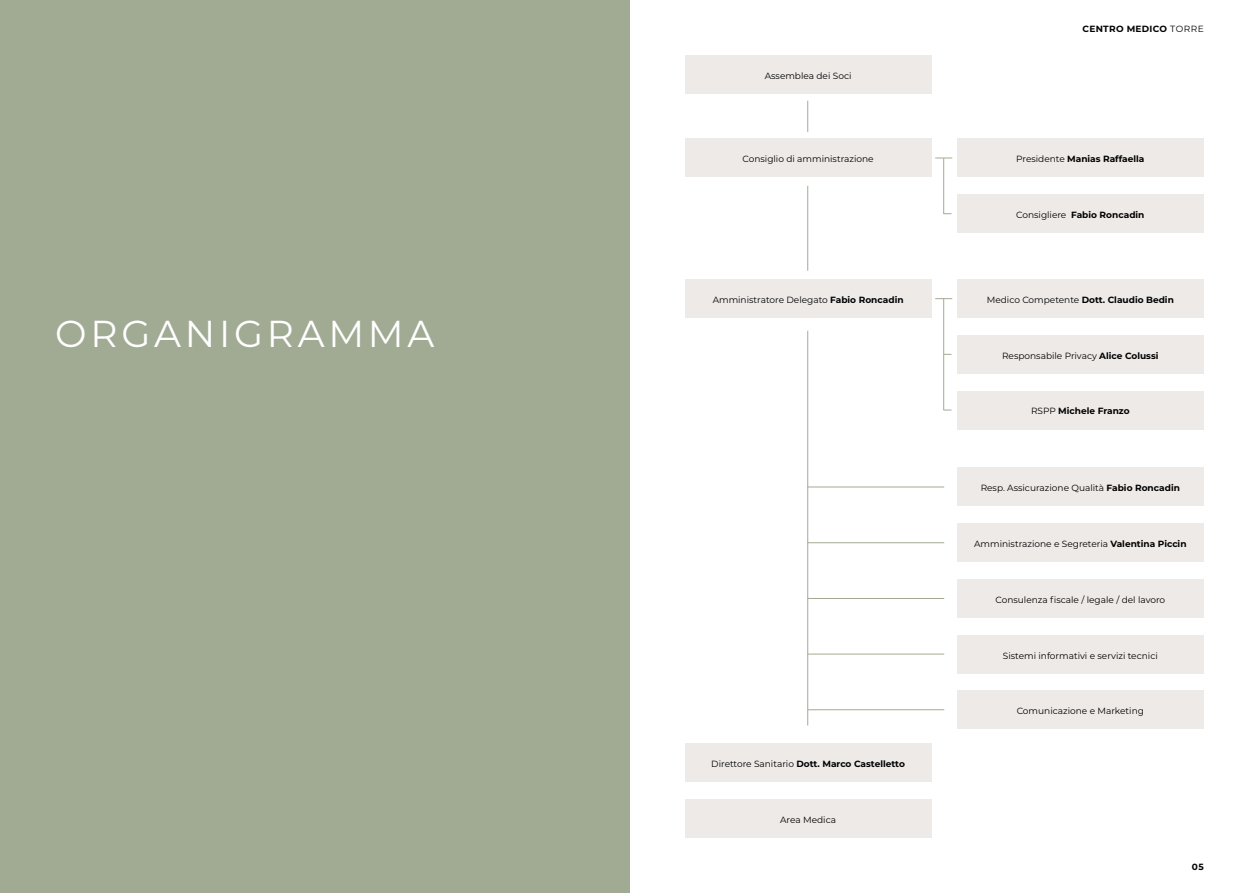
<style>
.page{position:relative;width:1259px;height:893px;background:#fff}
.page>*{position:absolute;margin:0;border:0;box-sizing:border-box;transform-origin:0 0}
.t1{font:37.5px "Montserrat";letter-spacing:.1em;color:#fff}
.t2{font:9px "Montserrat";color:#000}
.t3{font:700 9px "Montserrat";color:#000}
.t4{font:700 9px "Montserrat";letter-spacing:.03em;color:#000}
.s1{font-weight:400}
.s2{font-weight:700}
</style>
<div class="page">
<div style="left:685px;top:55px;width:246px;height:39px;background:#edeae8"></div>
<div style="left:685px;top:799px;width:246px;height:39px;background:#edeae8"></div>
<div style="left:957px;top:523px;width:246px;height:39px;background:#edeae8"></div>
<div style="left:957px;top:579px;width:246px;height:39px;background:#edeae8"></div>
<div style="left:957px;top:635px;width:246px;height:39px;background:#edeae8"></div>
<div style="left:957px;top:691px;width:246px;height:38px;background:#edeae8"></div>
<div style="left:685px;top:279px;width:246px;height:39px;background:#edeae8"></div>
<div style="left:957px;top:468px;width:246px;height:38px;background:#edeae8"></div>
<div style="left:957px;top:279px;width:246px;height:39px;background:#edeae8"></div>
<div style="left:957px;top:335px;width:246px;height:39px;background:#edeae8"></div>
<div style="left:957px;top:391px;width:246px;height:38px;background:#edeae8"></div>
<div style="left:685px;top:139px;width:246px;height:38px;background:#edeae8"></div>
<div style="left:957px;top:139px;width:246px;height:38px;background:#edeae8"></div>
<div style="left:957px;top:194px;width:246px;height:39px;background:#edeae8"></div>
<hr style="left:807px;top:101px;width:1px;height:31px;background:#a2ab94">
<hr style="left:807px;top:186px;width:1px;height:85px;background:#a2ab94">
<hr style="left:807px;top:331px;width:1px;height:394px;background:#a2ab94">
<div style="left:685px;top:743px;width:246px;height:39px;background:#edeae8"></div>
<hr style="left:807px;top:542px;width:137px;height:1px;background:#a2ab94">
<hr style="left:807px;top:487px;width:137px;height:1px;background:#a2ab94">
<hr style="left:807px;top:598px;width:137px;height:1px;background:#a2ab94">
<hr style="left:807px;top:654px;width:137px;height:1px;background:#a2ab94">
<hr style="left:807px;top:709px;width:137px;height:1px;background:#a2ab94">
<hr style="left:943px;top:158px;width:1px;height:56px;background:#a2ab94">
<svg style="left:935px;top:158px;width:17px;height:1px"></svg>
<hr style="left:943px;top:299px;width:1px;height:111px;background:#a2ab94">
<svg style="left:935px;top:298px;width:17px;height:1px"></svg>
<div style="left:0;top:0;width:629px;height:893px;background:#a1ab94"></div>
<h1 class="t1" style="left:55px;top:308px;width:381px">ORGANIGRAMMA</h1>
<p class="t2" style="left:765px;top:70px;width:88px">Assemblea dei Soci</p>
<p class="t4" style="left:1082px;top:22px;width:123px">CENTRO MEDICO <span class="s1">TORRE</span></p>
<p class="t2" style="left:742px;top:153px;width:133px">Consiglio di amministrazione</p>
<p class="t3" style="left:1016px;top:153px;width:130px"><span class="s1">Presidente</span> Manias Raffaella</p>
<p class="t2" style="left:712px;top:294px;width:192px">Amministratore Delegato <span class="s2">Fabio Roncadin</span></p>
<p class="t3" style="left:711px;top:757px;width:195px"><span class="s1">Direttore Sanitario</span> Dott. Marco Castelletto</p>
<p class="t2" style="left:780px;top:813px;width:57px">Area Medica</p>
<p class="t3" style="left:1016px;top:208px;width:130px"><span class="s1">Consigliere</span> Fabio Roncadin</p>
<p class="t3" style="left:986px;top:293px;width:189px"><span class="s1">Medico Competente</span> Dott. Claudio Bedin</p>
<p class="t2" style="left:1002px;top:349px;width:158px">Responsabile Privacy <span class="s2">Alice Colussi</span></p>
<p class="t3" style="left:1031px;top:405px;width:100px"><span class="s1">RSPP</span> Michele Franzo</p>
<p class="t2" style="left:980px;top:482px;width:201px">Resp. Assicurazione Qualità <span class="s2">Fabio Roncadin</span></p>
<p class="t2" style="left:974px;top:538px;width:214px">Amministrazione e Segreteria <span class="s2">Valentina Piccin</span></p>
<p class="t2" style="left:995px;top:593px;width:171px">Consulenza fiscale / legale / del lavoro</p>
<p class="t2" style="left:1003px;top:649px;width:156px">Sistemi informativi e servizi tecnici</p>
<p class="t2" style="left:1016px;top:705px;width:129px">Comunicazione e Marketing</p>
<p class="t3" style="left:1192px;top:860px;width:13px">05</p>
</div>
